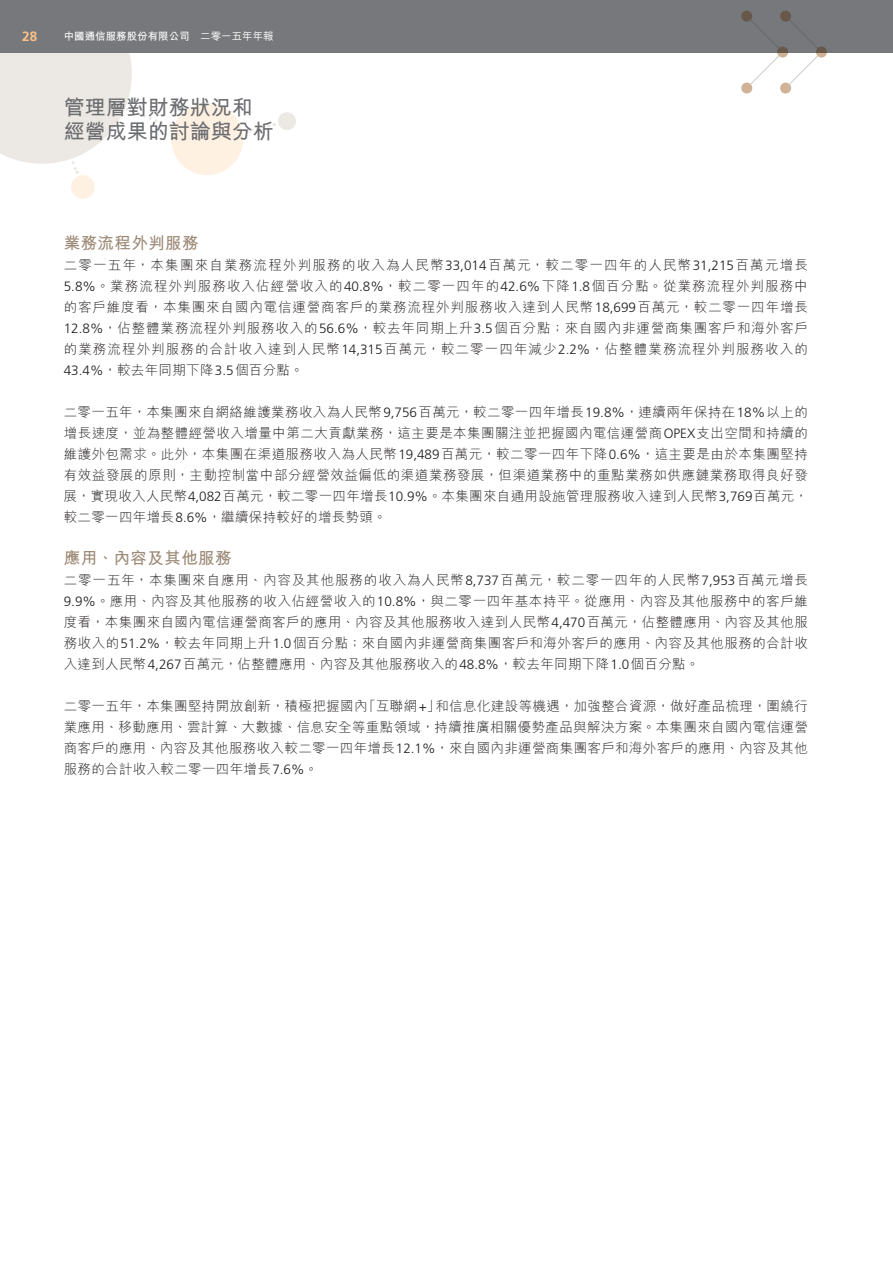
<style>
.page{position:relative;width:893px;height:1263px;background:#fff}
.page>*{position:absolute;margin:0;border:0;box-sizing:border-box;transform-origin:0 0}
.t1{font:700 21px/24px "M Hei HK";color:#6c6d70}
.t2{font:700 16.5px "M Hei HK";letter-spacing:.025em;color:#9c8976}
.t3{font:300 13.5px/21px "M Hei HK";letter-spacing:.025em;color:#231f20;text-align:justify}
.t4{font:700 13.5px "Frutiger LT Std";color:#fcc187}
.t5{font:700 10.5px "M Hei HK";color:#fff}
.s1{font-weight:500}
.s2{font-family:"Frutiger LT Std"}
</style>
<div class="page">
<div style="left:171px;top:103px;width:72px;height:72px;background:#fef1e2;border-radius:50%"></div>
<div style="left:71px;top:175px;width:24px;height:24px;background:#fef1e2;border-radius:50%"></div>
<div style="left:278px;top:112px;width:18px;height:18px;background:#ece9e4;border-radius:50%"></div>
<svg style="left:246px;top:123px;width:29px;height:10px"></svg>
<svg style="left:0;top:53px;width:171px;height:121px"></svg>
<div style="left:0;top:0;width:892px;height:53px;background:#76787b"></div>
<svg style="left:741px;top:11px;width:86px;height:83px"></svg>
<p class="t4" style="left:22px;top:30px;width:17px">28</p>
<p class="t5" style="left:64px;top:32px;width:211px">中國通信服務股份有限公司 <span class="s1">二零一五年年報</span></p>
<h1 class="t1" style="left:64px;top:98px;width:211px">管理層對財務狀況和經營成果的討論與分析</h1>
<p class="t2" style="left:64px;top:236px;width:136px">業務流程外判服務</p>
<p class="t3" style="left:64px;top:256px;width:746px">二零一五年，本集團來自業務流程外判服務的收入為人民幣<span class="s2">33,014</span>百萬元，較二零一四年的人民幣<span class="s2">31,215</span>百萬元增長<span class="s2">5.8%</span>。業務流程外判服務收入佔經營收入的<span class="s2">40.8%</span>，較二零一四年的<span class="s2">42.6%</span>下降<span class="s2">1.8</span>個百分點。從業務流程外判服務中的客戶維度看，本集團來自國內電信運營商客戶的業務流程外判服務收入達到人民幣<span class="s2">18,699</span>百萬元，較二零一四年增長<span class="s2">12.8%</span>，佔整體業務流程外判服務收入的<span class="s2">56.6%</span>，較去年同期上升<span class="s2">3.5</span>個百分點；來自國內非運營商集團客戶和海外客戶的業務流程外判服務的合計收入達到人民幣<span class="s2">14,315</span>百萬元，較二零一四年減少<span class="s2">2.2%</span>，佔整體業務流程外判服務收入的<span class="s2">43.4%</span>，較去年同期下降<span class="s2">3.5</span>個百分點。</p>
<p class="t3" style="left:64px;top:403px;width:746px">二零一五年，本集團來自網絡維護業務收入為人民幣<span class="s2">9,756</span>百萬元，較二零一四年增長<span class="s2">19.8%</span>，連續兩年保持在<span class="s2">18%</span>以上的增長速度，並為整體經營收入增量中第二大貢獻業務，這主要是本集團關注並把握國內電信運營商<span class="s2">OPEX</span>支出空間和持續的維護外包需求。此外，本集團在渠道服務收入為人民幣<span class="s2">19,489</span>百萬元，較二零一四年下降<span class="s2">0.6%</span>，這主要是由於本集團堅持有效益發展的原則，主動控制當中部分經營效益偏低的渠道業務發展，但渠道業務中的重點業務如供應鏈業務取得良好發展，實現收入人民幣<span class="s2">4,082</span>百萬元，較二零一四年增長<span class="s2">10.9%</span>。本集團來自通用設施管理服務收入達到人民幣<span class="s2">3,769</span>百萬元，較二零一四年增長<span class="s2">8.6%</span>，繼續保持較好的增長勢頭。</p>
<p class="t2" style="left:64px;top:551px;width:169px">應用、內容及其他服務</p>
<p class="t3" style="left:64px;top:571px;width:746px">二零一五年，本集團來自應用、內容及其他服務的收入為人民幣<span class="s2">8,737</span>百萬元，較二零一四年的人民幣<span class="s2">7,953</span>百萬元增長<span class="s2">9.9%</span>。應用、內容及其他服務的收入佔經營收入的<span class="s2">10.8%</span>，與二零一四年基本持平。從應用、內容及其他服務中的客戶維度看，本集團來自國內電信運營商客戶的應用、內容及其他服務收入達到人民幣<span class="s2">4,470</span>百萬元，佔整體應用、內容及其他服務收入的<span class="s2">51.2%</span>，較去年同期上升<span class="s2">1.0</span>個百分點；來自國內非運營商集團客戶和海外客戶的應用、內容及其他服務的合計收入達到人民幣<span class="s2">4,267</span>百萬元，佔整體應用、內容及其他服務收入的<span class="s2">48.8%</span>，較去年同期下降<span class="s2">1.0</span>個百分點。</p>
<p class="t3" style="left:64px;top:697px;width:746px">二零一五年，本集團堅持開放創新，積極把握國內「互聯網<span class="s2">+</span>」和信息化建設等機遇，加強整合資源，做好產品梳理，圍繞行業應用、移動應用、雲計算、大數據、信息安全等重點領域，持續推廣相關優勢產品與解決方案。本集團來自國內電信運營商客戶的應用、內容及其他服務收入較二零一四年增長<span class="s2">12.1%</span>，來自國內非運營商集團客戶和海外客戶的應用、內容及其他服務的合計收入較二零一四年增長<span class="s2">7.6%</span>。</p>
</div>
